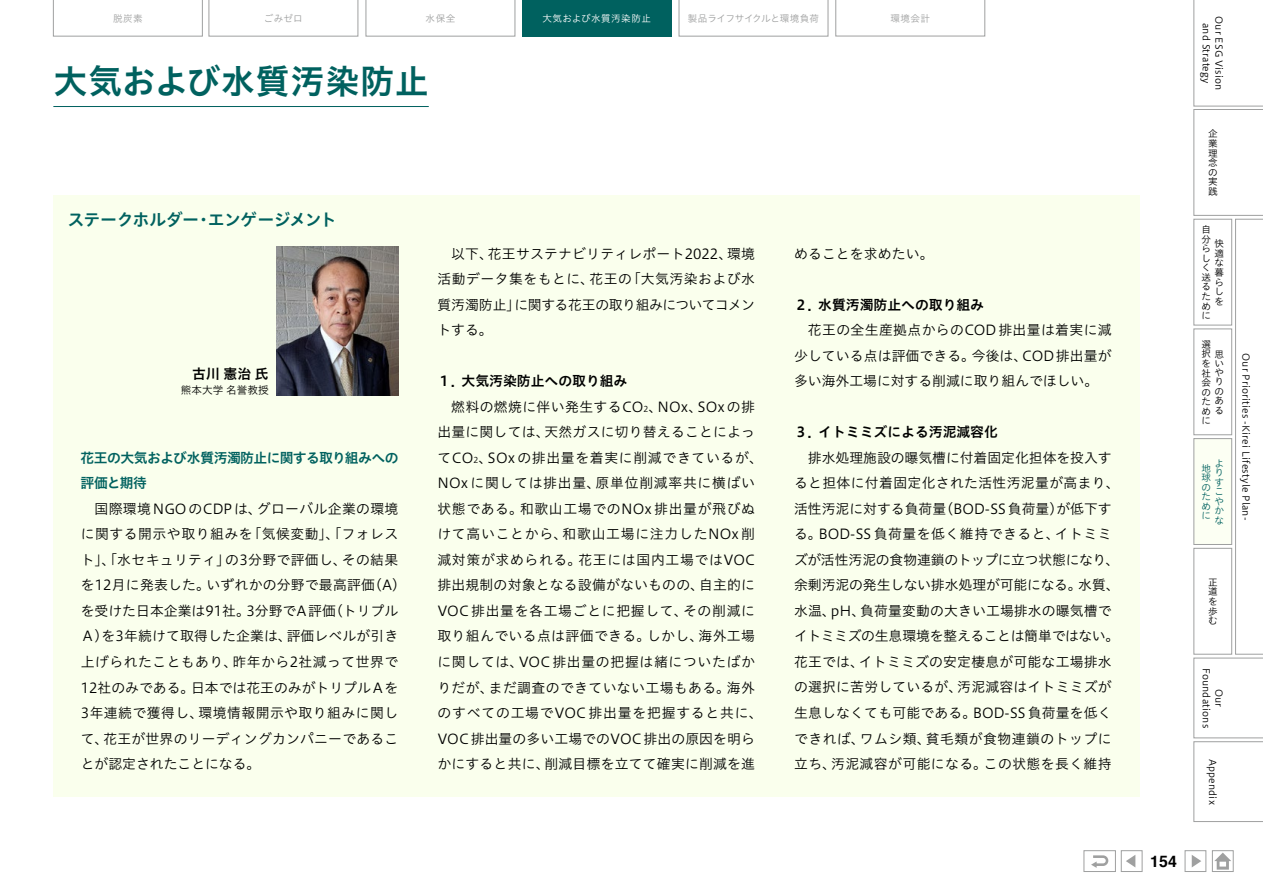
<style>
.page{position:relative;width:1263px;height:893px;background:#fff}
.page>*{position:absolute;margin:0;border:0;box-sizing:border-box;transform-origin:0 0}
.t1{font:34.05px "Hiragino UD Sans Std W6";letter-spacing:.02em;color:#00615f}
.t2{font:16.95px "Hiragino UD Sans Std W6";letter-spacing:-.04em;color:#00615f}
.t3{font:700 15.9px "Helvetica";color:#000}
.t4{font:13.8px/25.5px "Hiragino UD Sans Std W3";letter-spacing:.015em;color:#000;text-align:justify}
.t5{font:13.8px "Hiragino UD Sans Std W6";color:#000}
.t6{font:13.8px/25.5px "Hiragino UD Sans Std W6";letter-spacing:-.04em;color:#00615f}
.t7{font:10.65px "Hiragino UD Sans Std W3";color:#000}
.t8{font:9.6px/9.6px "Hiragino UD Sans Std W3";letter-spacing:.02em;color:#000;text-align:justify}
.t9{font:9.6px "Hiragino UD Sans Std W3";letter-spacing:.02em;color:#9fa0a0}
.t10{font:9.6px "Hiragino UD Sans Std W3";letter-spacing:-.015em;color:#9fa0a0}
.t11{font:9.6px/9.4px "Hiragino UD Sans Std W3";color:#00615f}
.t12{font:9.6px "Hiragino UD Sans Std W3";letter-spacing:.05em;color:#fff}
.s1{font-size:8.1px}
</style>
<div class="page">
<div style="left:53px;top:196px;width:1087px;height:601px;background:#faffed"></div>
<img style="left:277px;top:247px;width:121px;height:148px">
<hr style="left:53px;top:106px;width:376px;height:1px;background:#00615f">
<div style="left:1185px;top:850px;width:21px;height:22px;background:#fff;border:1px solid #9fa0a0"></div>
<svg style="left:1192px;top:855px;width:9px;height:12px"></svg>
<div style="left:1121px;top:850px;width:21px;height:22px;background:#fff;border:1px solid #9fa0a0"></div>
<svg style="left:1126px;top:855px;width:9px;height:12px"></svg>
<div style="left:1212px;top:850px;width:21px;height:22px;background:#fff;border:1px solid #9fa0a0"></div>
<svg style="left:1214px;top:853px;width:17px;height:17px"></svg>
<div style="left:1084px;top:850px;width:32px;height:22px;background:#fff;border:1px solid #9fa0a0"></div>
<svg style="left:1091px;top:855px;width:17px;height:13px"></svg>
<svg style="left:1194px;top:0;width:69px;height:822px"></svg>
<svg style="left:209px;top:0;width:149px;height:36px"></svg>
<svg style="left:366px;top:0;width:149px;height:36px"></svg>
<svg style="left:679px;top:0;width:149px;height:36px"></svg>
<svg style="left:835px;top:0;width:150px;height:36px"></svg>
<svg style="left:53px;top:0;width:150px;height:36px"></svg>
<div style="left:522px;top:0;width:149px;height:36px;background:#00615f"></div>
<p class="t9" style="left:113px;top:11px;width:31px">脱炭素</p>
<p class="t9" style="left:264px;top:11px;width:40px">ごみゼロ</p>
<p class="t9" style="left:426px;top:11px;width:31px">水保全</p>
<p class="t12" style="left:542px;top:11px;width:110px">大気および水質汚染防止</p>
<p class="t10" style="left:688px;top:11px;width:133px">製品ライフサイクルと環境負荷</p>
<p class="t9" style="left:890px;top:11px;width:41px">環境会計</p>
<h1 class="t1" style="left:53px;top:55px;width:377px">大気および水質汚染防止</h1>
<p class="t2" style="left:67px;top:206px;width:271px">ステークホルダー・エンゲージメント</p>
<p class="t5" style="left:192px;top:363px;width:78px">古川 憲治 氏</p>
<p class="t7" style="left:181px;top:382px;width:89px">熊本大学 名誉教授</p>
<p class="t6" style="left:81px;top:444px;width:319px">花王の大気および水質汚濁防止に関する取り組みへの評価と期待</p>
<p class="t4" style="left:81px;top:495px;width:327px;text-align:left;text-indent:14px">国際環境 NGO のCDP は、グローバル企業の環境に関する開示や取り組みを「気候変動」、「フォレスト」、「水セキュリティ」の3分野で評価し、その結果を12月に発表した。いずれかの分野で最高評価（A）を受けた日本企業は91社。3分野でA評価（トリプル<br>Ａ）を3年続けて取得した企業は、評価レベルが引き上げられたこともあり、昨年から2社減って世界で<br>12社のみである。日本では花王のみがトリプルAを<br>3年連続で獲得し、環境情報開示や取り組みに関して、花王が世界のリーディングカンパニーであることが認定されたことになる。</p>
<p class="t4" style="left:437px;top:240px;width:319px;text-indent:14px">以下、花王サステナビリティレポート2022、環境活動データ集をもとに、花王の「大気汚染および水質汚濁防止」に関する花王の取り組みについてコメントする。</p>
<p class="t5" style="left:437px;top:371px;width:192px">１．大気汚染防止への取り組み</p>
<p class="t4" style="left:437px;top:393px;width:327px;text-align:center">燃料の燃焼に伴い発生するCO<span class="s1">2</span>、NOx、SOx の排<br>出量に関しては、天然ガスに切り替えることによってCO<span class="s1">2</span>、SOx の排出量を着実に削減できているが、<br>NOx に関しては排出量、原単位削減率共に横ばい状態である。和歌山工場でのNOx 排出量が飛びぬけて高いことから、和歌山工場に注力したNOx 削減対策が求められる。花王には国内工場ではVOC排出規制の対象となる設備がないものの、自主的に<br>VOC 排出量を各工場ごとに把握して、その削減に取り組んでいる点は評価できる。しかし、海外工場に関しては、VOC 排出量の把握は緒についたばかりだが、まだ調査のできていない工場もある。海外のすべての工場でVOC 排出量を把握すると共に、<br>VOC 排出量の多い工場でのVOC 排出の原因を明らかにすると共に、削減目標を立てて確実に削減を進</p>
<p class="t4" style="left:794px;top:240px;width:141px">めることを求めたい。</p>
<p class="t5" style="left:794px;top:294px;width:192px">２．水質汚濁防止への取り組み</p>
<p class="t4" style="left:794px;top:317px;width:319px;text-indent:14px">花王の全生産拠点からのCOD 排出量は着実に減少している点は評価できる。今後は、COD排出量が多い海外工場に対する削減に取り組んでほしい。</p>
<p class="t5" style="left:794px;top:422px;width:205px">３．イトミミズによる汚泥減容化</p>
<p class="t4" style="left:794px;top:444px;width:327px;text-align:center">排水処理施設の曝気槽に付着固定化担体を投入す<br>ると担体に付着固定化された活性汚泥量が高まり、活性汚泥に対する負荷量（BOD-SS負荷量）が低下する。BOD-SS 負荷量を低く維持できると、イトミミズが活性汚泥の食物連鎖のトップに立つ状態になり、余剰汚泥の発生しない排水処理が可能になる。水質、水温、pH、負荷量変動の大きい工場排水の曝気槽でイトミミズの生息環境を整えることは簡単ではない。花王では、イトミミズの安定棲息が可能な工場排水の選択に苦労しているが、汚泥減容はイトミミズが生息しなくても可能である。BOD-SS 負荷量を低くできれば、ワムシ類、貧毛類が食物連鎖のトップに立ち、汚泥減容が可能になる。この状態を長く維持</p>
<p class="t3" style="left:1150px;top:848px;width:28px">154</p>
<p class="t8" style="left:1226px;top:16px;width:76px;line-height:12.8px;text-align:center;rotate:90deg">Our ESG Vision and Strategy</p>
<p class="t8" style="left:1208px;top:128px;width:11px">企業理念の実践</p>
<p class="t8" style="left:1201px;top:224px;width:11px;text-align:left">自分らしく送るために</p>
<p class="t8" style="left:1214px;top:238px;width:11px">快適な暮らしを</p>
<p class="t8" style="left:1201px;top:339px;width:11px">選</p>
<p class="t8" style="left:1201px;top:349px;width:23px;text-align:left">択思をい社や会りののたあめる</p>
<p class="t8" style="left:1201px;top:415px;width:10px">に</p>
<p class="t11" style="left:1214px;top:458px;width:11px">よりすこやかな</p>
<p class="t11" style="left:1201px;top:463px;width:11px;text-align:justify">地球のために</p>
<p class="t8" style="left:1251px;top:353px;width:169px;rotate:90deg">Our Priorities -Kirei Lifestyle Plan-</p>
<p class="t8" style="left:1208px;top:577px;width:11px">正道を歩む</p>
<p class="t8" style="left:1226px;top:668px;width:62px;line-height:12.8px;text-align:center;rotate:90deg">Our<br>Foundations</p>
<p class="t8" style="left:1218px;top:758px;width:48px;rotate:90deg">Appendix</p>
</div>
